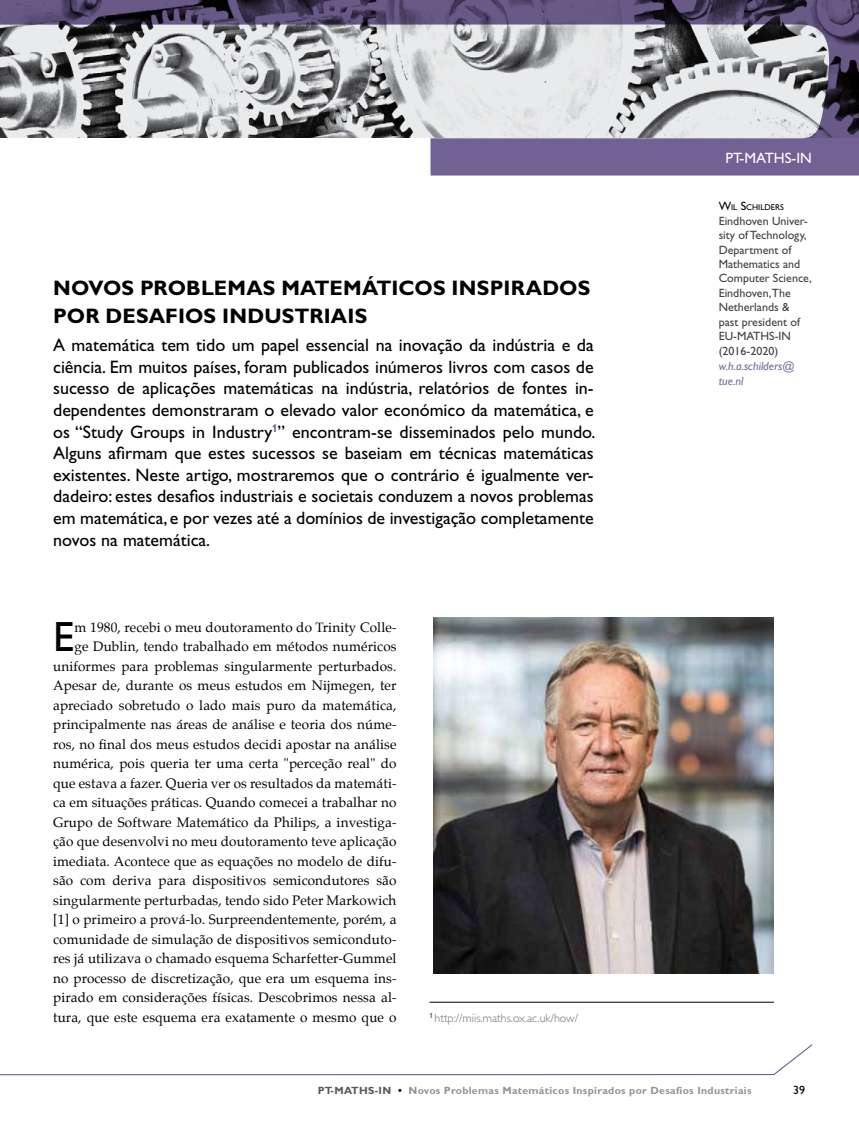
<style>
.page{position:relative;width:859px;height:1132px;background:#fff}
.page>*{position:absolute;margin:0;border:0;box-sizing:border-box;transform-origin:0 0}
.t1{font:42.15px "Gill Sans";color:#000}
.t2{font:700 21px/28.5px "Gill Sans Std";letter-spacing:.005em;color:#000}
.t3{font:18px/21.6px "Gill Sans Std";color:#000;text-align:justify}
.t4{font:15px "Gill Sans Std";color:#fff}
.t5{font:13.5px/19.5px "Palatino";letter-spacing:.01em;color:#000;text-align:right}
.t6{font:12px/14.5px "Gill Sans Std";color:#414042}
.t7{font:300 12px "Gill Sans Std";color:#6d6e71}
.t8{font:12px "Gill Sans Std";color:#000}
.t9{font:700 10.5px "Gill Sans Std";letter-spacing:.03em;color:#939598}
.t10{font:8.4px "Gill Sans Std";color:#000}
.s1{font-size:12px}
.s2{font-style:italic;color:#7d6c9a}
.s3{color:#58595b}
.s4{color:#000}
</style>
<div class="page">
<svg style="left:0;top:0;width:859px;height:175px"></svg>
<svg style="left:0;top:1044px;width:813px;height:31px"></svg>
<img style="left:433px;top:617px;width:341px;height:356px">
<hr style="left:429px;top:1001px;width:345px;height:1px;background:#000">
<p class="t2" style="left:53px;top:273px;width:539px">NOVOS PROBLEMAS MATEMÁTICOS IN SPIRADOS<br>POR DESAF IOS IN DUSTRIAIS</p>
<p class="t3" style="left:53px;top:334px;width:544px">A matemática tem tido um papel essencial na inovação da indústria e da ciência. Em muitos países, foram publicados inúmeros livros com casos de sucesso de aplicações matemáticas na indústria, relatórios de fontes in&shy;dependentes demonstraram o elevado valor económico da matemática, e os “Study Groups in Industry<sup>1</sup>” encontram-se disseminados pelo mundo.<br>Alguns afirmam que estes sucessos se baseiam em técnicas matemáticas existentes. Neste artigo, mostraremos que o contrário é igualmente ver&shy;dadeiro: estes desafios industriais e societais conduzem a novos problemas em matemática, e por vezes até a domínios de investigação completamente novos na matemática.</p>
<p class="t5" style="left:53px;top:617px;width:345px">m 1980, recebi o meu doutoramento do Trinity Colle-<br>ge Dublin, tendo trabalhado em métodos numéricos uniformes para problemas singularmente perturbados.<br>Apesar de, durante os meus estudos em Nijmegen, ter apreciado sobretudo o lado mais puro da matemática, principalmente nas áreas de análise e teoria dos núme&shy;ros, no final dos meus estudos decidi apostar na análise numérica, pois queria ter uma certa "perceção real" do que estava a fazer. Queria ver os resultados da matemáti&shy;ca em situações práticas. Quando comecei a trabalhar no Grupo de Software Matemático da Philips, a investiga&shy;ção que desenvolvi no meu doutoramento teve aplicação imediata. Acontece que as equações no modelo de difu&shy;são com deriva para dispositivos semicondutores são singularmente perturbadas, tendo sido Peter Markowich [1] o primeiro a prová-lo. Surpreendentemente, porém, a comunidade de simulação de dispositivos semiconduto&shy;res já utilizava o chamado esquema Scharfetter-Gummel no processo de discretização, que era um esquema ins&shy;pirado em considerações físicas. Descobrimos nessa al&shy;tura, que este esquema era exatamente o mesmo que o</p>
<p class="t1" style="left:53px;top:612px;width:23px">E</p>
<p class="t7" style="left:429px;top:1010px;width:150px"><sup>1</sup> http://miis.maths.ox.ac.uk/how/</p>
<p class="t4" style="left:725px;top:149px;width:88px">PT-MATHS-IN</p>
<p class="t10" style="left:719px;top:203px;width:66px"><span class="s1">W</span>IL <span class="s1">S</span>CHILDERS</p>
<p class="t6" style="left:719px;top:213px;width:95px">Eindhoven Univer&shy;sity of Technology,<br>Department of<br>Mathematics and<br>Computer Science,<br>Eindhoven,The<br>Netherlands &amp; past president of<br>EU-MATHS-IN (2016-2020) <span class="s2">w.h.a.schilders@ tue.nl</span></p>
<p class="t9" style="left:318px;top:1084px;width:435px"><span class="s3">PT-MATHS-I N</span> <span class="s4">•</span> NOVOS PROBLEMAS MATEMÁTICOS I NSPIRADOS POR DESAFIOS I NDUSTRIAIS</p>
<p class="t8" style="left:793px;top:1082px;width:13px">39</p>
</div>
